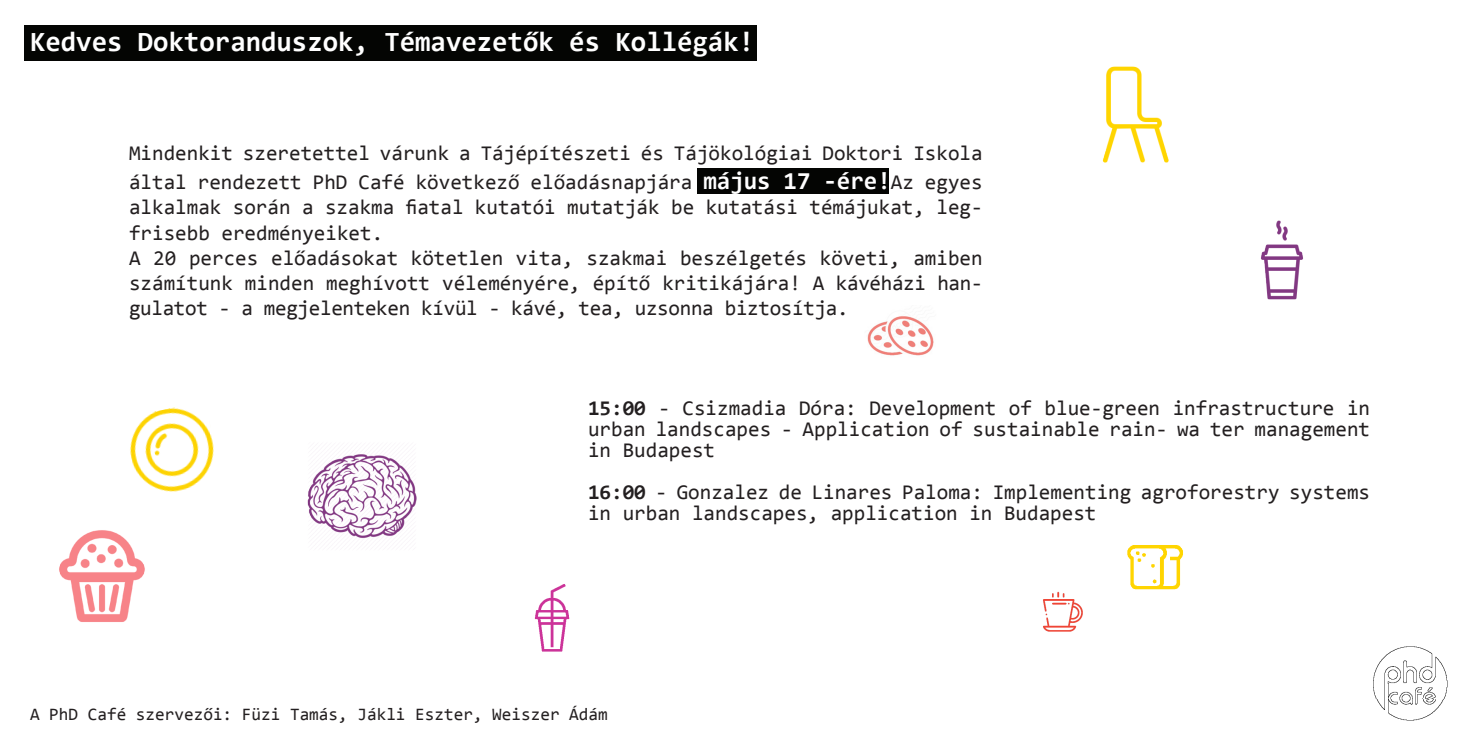
<style>
.page{position:relative;width:1474px;height:745px;background:#fff}
.page>*{position:absolute;margin:0;border:0;box-sizing:border-box;transform-origin:0 0}
.t1{font:700 28px "Consolas";color:#fff}
.t2{font:21px/25.2px "Consolas";color:#231f20}
.t3{font:17.5px "Consolas";color:#231f20}
.s1{font-weight:700;font-size:24.5px;color:#fff}
.s2{font-weight:700}
</style>
<div class="page">
<img style="left:1102px;top:66px;width:67px;height:97px">
<img style="left:1261px;top:220px;width:42px;height:80px">
<img style="left:59px;top:530px;width:86px;height:92px">
<img style="left:308px;top:454px;width:109px;height:85px">
<img style="left:534px;top:584px;width:36px;height:68px">
<img style="left:130px;top:407px;width:84px;height:85px">
<div style="left:25px;top:25px;width:731px;height:35px;background:#040503"></div>
<div style="left:697px;top:168px;width:191px;height:26px;background:#040503"></div>
<img style="left:1373px;top:646px;width:75px;height:75px">
<img style="left:867px;top:316px;width:67px;height:40px">
<img style="left:1043px;top:591px;width:40px;height:41px">
<img style="left:1127px;top:545px;width:56px;height:45px">
<p class="t1" style="left:30px;top:24px;width:725px">Kedves Doktoranduszok, Témavezetők és Kollégák!</p>
<p class="t2" style="left:129px;top:137px;width:855px;line-height:29.4px">Mindenkit szeretettel várunk a Tájépítészeti és Tájökológiai Doktori Iskola által rendezett PhD Café következő előadásnapjára <span class="s1">május 17 -ére!</span>Az egyes</p>
<p class="t2" style="left:129px;top:194px;width:855px">alkalmak során a szakma fiatal kutatói mutatják be kutatási témájukat, leg&shy;frisebb eredményeiket.</p>
<p class="t2" style="left:129px;top:244px;width:855px;text-align:justify">A 20 perces előadásokat kötetlen vita, szakmai beszélgetés követi, amiben számítunk minden meghívott véleményére, építő kritikájára! A kávéházi han&shy;gulatot - a megjelenteken kívül - kávé, tea, uzsonna biztosítja.</p>
<p class="t2" style="left:588px;top:396px;width:783px;line-height:21px;text-align:justify"><span class="s2">15:00</span> - Csizmadia Dóra: Development of blue-green infrastructure in urban landscapes - Application of sustainable rain- wa ter management in Budapest</p>
<p class="t2" style="left:588px;top:480px;width:783px;line-height:21px"><span class="s2">16:00</span> - Gonzalez de Linares Paloma: Implementing agroforestry systems in urban landscapes, application in Budapest</p>
<p class="t3" style="left:30px;top:701px;width:579px">A PhD Café szervezői: Füzi Tamás, Jákli Eszter, Weiszer Ádám</p>
</div>
